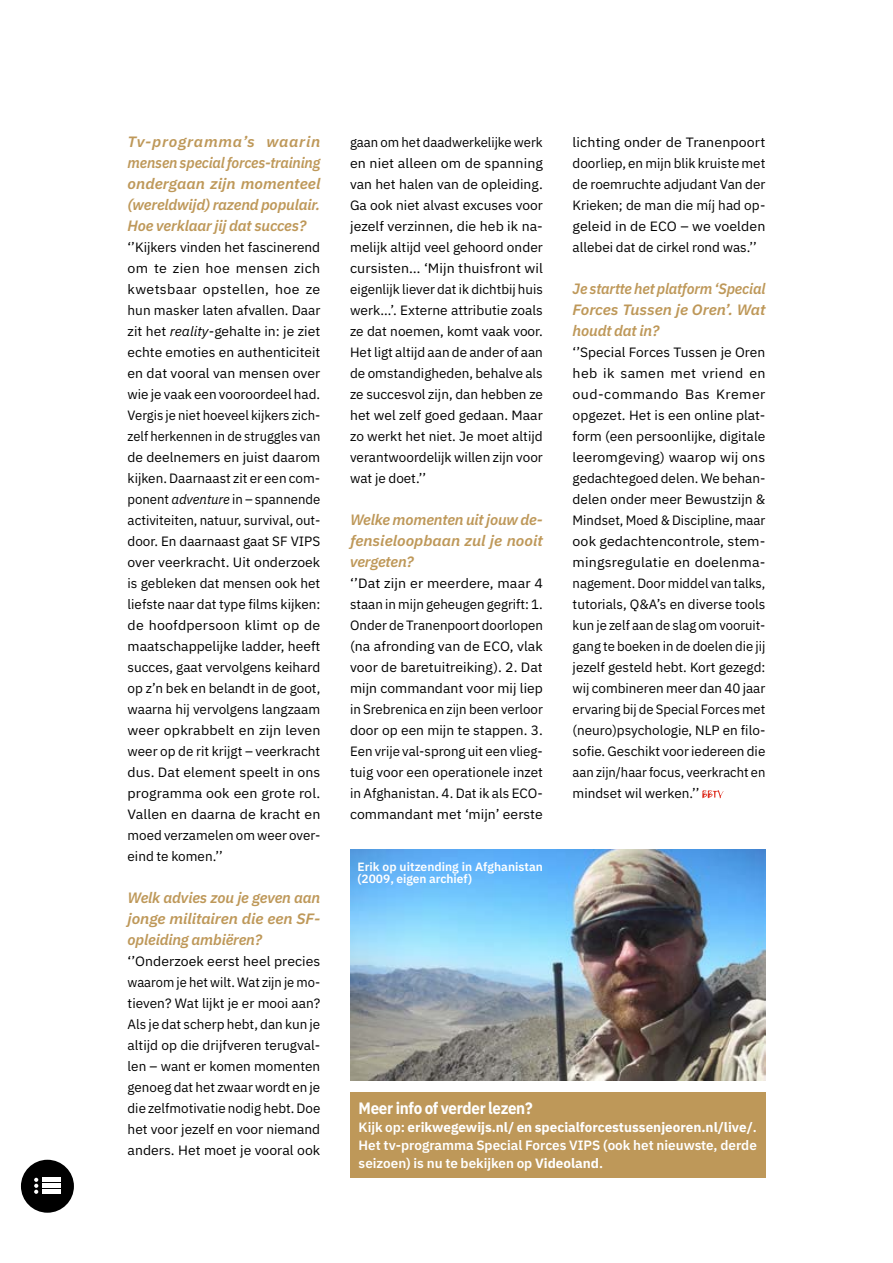
<style>
.page{position:relative;width:893px;height:1263px;background:#fff}
.page>*{position:absolute;margin:0;border:0;box-sizing:border-box;transform-origin:0 0}
.Kaderkop01{font:700 16.5px "IBM Plex Sans";letter-spacing:-.02em;color:#fff;scale:.92 1}
._05_Vraag_bij_artike{font:italic 600 15px/21px "IBM Plex Sans";letter-spacing:-.01em;color:#be9859;text-align:justify}
._05_Vraag_bij_artike-2{font:italic 600 15px/21px "IBM Plex Sans";letter-spacing:-.01em;color:#be9859;text-align:justify;scale:1.05 1}
._01_Body{font:13.5px/21px "IBM Plex Sans";color:#000;text-align:justify}
._01_Body-2{font:13.5px/21px "IBM Plex Sans";color:#000;text-align:justify;scale:1.05 1}
._01_Body-3{font:13.5px/21px "IBM Plex Sans";color:#000;text-align:justify;scale:1.04 1}
.Kader_bodytekst{font:600 13.5px/18px "IBM Plex Sans";color:#fff;text-align:justify}
._04_Fotobijschrift{font:600 12px/12px "IBM Plex Sans";color:#fff}
.s1{font-style:italic}
.s2{font-weight:700}
</style>
<div class="page">
<div style="left:21px;top:1160px;width:53px;height:53px;background:#000;border-radius:50%"></div>
<svg style="left:34px;top:1178px;width:4px;height:16px"></svg>
<div style="left:42px;top:1177px;width:19px;height:5px;background:#fff"></div>
<hr style="left:42px;top:1184px;width:19px;height:4px;background:#fff">
<hr style="left:42px;top:1189px;width:19px;height:4px;background:#fff">
<img style="left:350px;top:850px;width:415px;height:231px">
<div style="left:350px;top:1092px;width:415px;height:86px;background:#be9859"></div>
<svg style="left:702px;top:790px;width:22px;height:8px"></svg>
<p class="_05_Vraag_bij_artike-2" style="left:128px;top:130px;width:185px">Tv-programma’s waarin mensen special forces-training ondergaan zijn momenteel (wereldwijd) razend populair.<br>Hoe verklaar jij dat succes?</p>
<p class="_01_Body" style="left:128px;top:236px;width:194px">‘’Kijkers vinden het fascinerend om te zien hoe mensen zich kwetsbaar opstellen, hoe ze hun masker laten afvallen. Daar zit het <span class="s1">reality</span>-gehalte in: je ziet echte emoties en authenticiteit en dat vooral van mensen over wie je vaak een vooroordeel had.<br>Vergis je niet hoeveel kijkers zich&shy;zelf herkennen in de struggles van de deelnemers en juist daarom kijken. Daarnaast zit er een com&shy;ponent <span class="s1">adventure</span> in – spannende activiteiten, natuur, survival, out&shy;door. En daarnaast gaat SF VIPS over veerkracht. Uit onderzoek is gebleken dat mensen ook het liefste naar dat type films kijken: de hoofdpersoon klimt op de maatschappelijke ladder, heeft succes, gaat vervolgens keihard op z’n bek en belandt in de goot, waarna hij vervolgens langzaam weer opkrabbelt en zijn leven weer op de rit krijgt – veerkracht dus. Dat element speelt in ons programma ook een grote rol.<br>Vallen en daarna de kracht en moed verzamelen om weer over&shy;eind te komen.’’</p>
<p class="_05_Vraag_bij_artike" style="left:128px;top:886px;width:194px">Welk advies zou je geven aan jonge militairen die een SF&shy;opleiding ambiëren?</p>
<p class="_01_Body-3" style="left:128px;top:950px;width:187px">‘’Onderzoek eerst heel precies waarom je het wilt. Wat zijn je mo&shy;tieven? Wat lijkt je er mooi aan?<br>Als je dat scherp hebt, dan kun je altijd op die drijfveren terugval&shy;len – want er komen momenten genoeg dat het zwaar wordt en je die zelfmotivatie nodig hebt. Doe het voor jezelf en voor niemand anders. Het moet je vooral ook</p>
<p class="_01_Body" style="left:350px;top:131px;width:194px">gaan om het daadwerkelijke werk en niet alleen om de spanning van het halen van de opleiding.<br>Ga ook niet alvast excuses voor jezelf verzinnen, die heb ik na&shy;melijk altijd veel gehoord onder cursisten… ‘Mijn thuisfront wil eigenlijk liever dat ik dichtbij huis werk…’. Externe attributie zoals ze dat noemen, komt vaak voor.<br>Het ligt altijd aan de ander of aan de omstandigheden, behalve als ze succesvol zijn, dan hebben ze het wel zelf goed gedaan. Maar zo werkt het niet. Je moet altijd verantwoordelijk willen zijn voor wat je doet.’’</p>
<p class="_05_Vraag_bij_artike" style="left:350px;top:508px;width:194px">Welke momenten uit jouw de&shy;fensieloopbaan zul je nooit vergeten?</p>
<p class="_01_Body-2" style="left:350px;top:572px;width:185px">‘’Dat zijn er meerdere, maar 4 staan in mijn geheugen gegrift: 1.<br>Onder de Tranenpoort doorlopen (na afronding van de ECO, vlak voor de baretuitreiking). 2. Dat mijn commandant voor mij liep in Srebrenica en zijn been verloor door op een mijn te stappen. 3.<br>Een vrije val-sprong uit een vlieg&shy;tuig voor een operationele inzet in Afghanistan. 4. Dat ik als ECO&shy;commandant met ‘mijn’ eerste</p>
<p class="_04_Fotobijschrift" style="left:358px;top:860px;width:187px">Erik op uitzending in Afghanistan (2009, eigen archief)</p>
<p class="_01_Body-2" style="left:573px;top:131px;width:185px">lichting onder de Tranenpoort doorliep, en mijn blik kruiste met de roemruchte adjudant Van der Krieken; de man die míj had op&shy;geleid in de ECO – we voelden allebei dat de cirkel rond was.’’</p>
<p class="_05_Vraag_bij_artike" style="left:573px;top:277px;width:194px">Je startte het platform ‘Special Forces Tussen je Oren’. Wat houdt dat in?</p>
<p class="_01_Body" style="left:573px;top:341px;width:194px">‘’Special Forces Tussen je Oren heb ik samen met vriend en oud-commando Bas Kremer opgezet. Het is een online plat&shy;form (een persoonlijke, digitale leeromgeving) waarop wij ons gedachtegoed delen. We behan&shy;delen onder meer Bewustzijn &amp; Mindset, Moed &amp; Discipline, maar ook gedachtencontrole, stem&shy;mingsregulatie en doelenma&shy;nagement. Door middel van talks, tutorials, Q&amp;A’s en diverse tools kun je zelf aan de slag om vooruit&shy;gang te boeken in de doelen die jij jezelf gesteld hebt. Kort gezegd: wij combineren meer dan 40 jaar ervaring bij de Special Forces met (neuro)psychologie, NLP en filo&shy;sofie. Geschikt voor iedereen die aan zijn/haar focus, veerkracht en mindset wil werken.’’</p>
<p class="Kaderkop01" style="left:359px;top:1094px;width:191px">Meer info of verder lezen?</p>
<p class="Kader_bodytekst" style="left:359px;top:1116px;width:400px">Kijk op: <span class="s2">erikwegewijs.nl/ en specialforcestussenjeoren.nl/live/</span>.<br>Het tv-programma Special Forces VIPS (ook het nieuwste, derde seizoen) is nu te bekijken op <span class="s2">Videoland</span>.</p>
</div>
